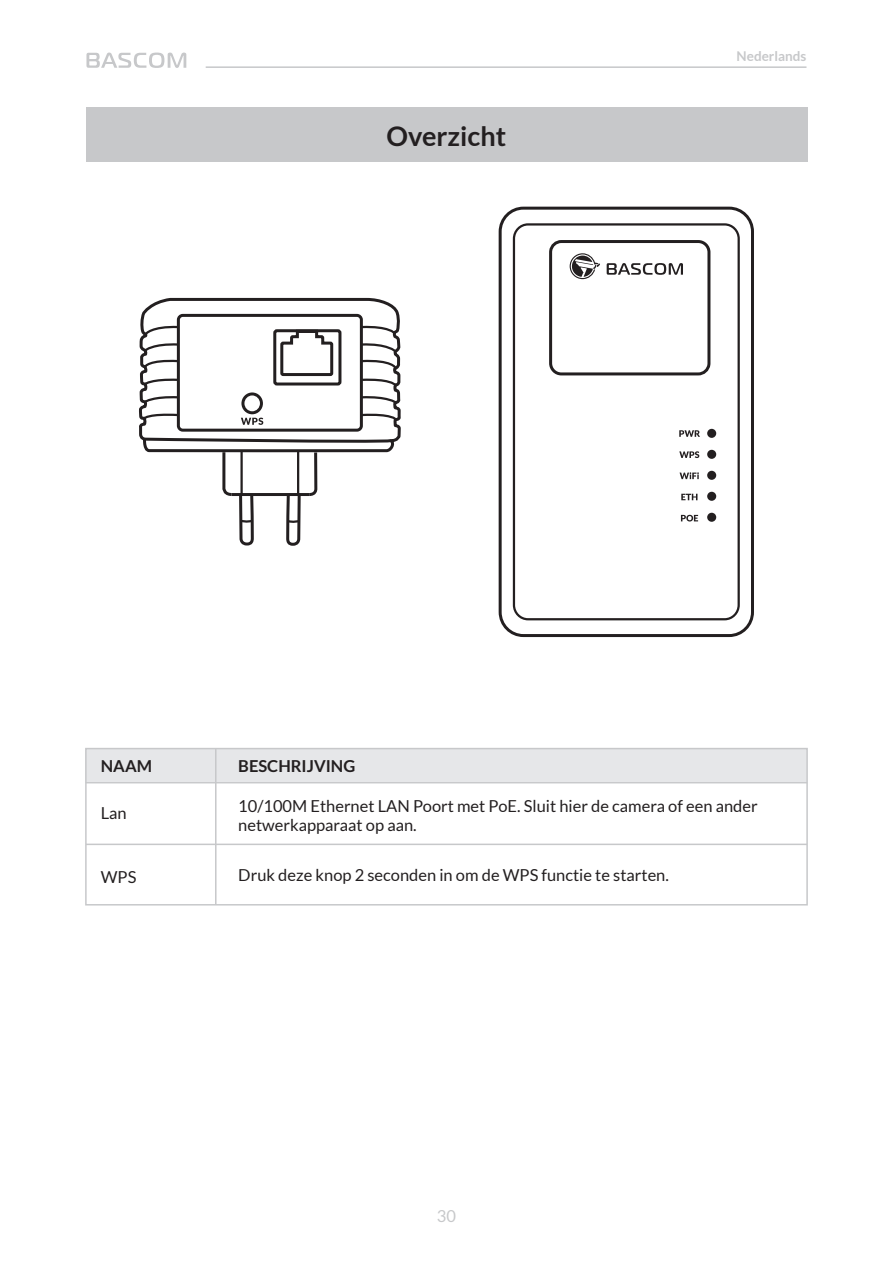
<style>
.page{position:relative;width:893px;height:1263px;background:#fff}
.page>*{position:absolute;margin:0;border:0;box-sizing:border-box;transform-origin:0 0}
.t1{font:700 27px "Lato";color:#231f20}
.t2{font:16.5px/19.5px "Lato";color:#231f20}
.t3{font:700 16.5px "Lato";color:#231f20}
.t4{font:16.5px "Lato";color:#c7c8ca}
.t5{font:700 13.5px "Lato";color:#c7c8ca}
</style>
<div class="page">
<hr style="left:206px;top:66px;width:600px;height:2px;background:#c7c8ca">
<svg style="left:86px;top:53px;width:100px;height:15px"></svg>
<div style="left:86px;top:108px;width:721px;height:54px;background:#c7c8ca"></div>
<div style="left:86px;top:748px;width:721px;height:34px;background:#e6e7e9"></div>
<div style="left:85px;top:748px;width:723px;height:157px;border:2px solid #c7c8ca"></div>
<hr style="left:86px;top:782px;width:721px;height:1px;background:#c7c8ca">
<hr style="left:86px;top:844px;width:721px;height:1px;background:#c7c8ca">
<svg style="left:137px;top:297px;width:265px;height:609px"></svg>
<hr style="left:231px;top:493px;width:78px;height:3px;background:#231f20">
<svg style="left:499px;top:207px;width:255px;height:430px"></svg>
<svg style="left:513px;top:223px;width:227px;height:397px"></svg>
<div style="left:707px;top:429px;width:9px;height:9px;background:#231f20;border-radius:50%"></div>
<div style="left:707px;top:450px;width:9px;height:9px;background:#231f20;border-radius:50%"></div>
<div style="left:707px;top:471px;width:9px;height:9px;background:#231f20;border-radius:50%"></div>
<div style="left:707px;top:492px;width:9px;height:9px;background:#231f20;border-radius:50%"></div>
<div style="left:707px;top:513px;width:9px;height:9px;background:#231f20;border-radius:50%"></div>
<svg style="left:548px;top:239px;width:164px;height:138px"></svg>
<svg style="left:679px;top:430px;width:21px;height:7px"></svg>
<svg style="left:679px;top:451px;width:20px;height:7px"></svg>
<svg style="left:680px;top:472px;width:19px;height:7px"></svg>
<svg style="left:681px;top:494px;width:16px;height:6px"></svg>
<svg style="left:681px;top:515px;width:17px;height:6px"></svg>
<h1 class="t1" style="left:387px;top:121px;width:121px">Overzicht</h1>
<p class="t5" style="left:737px;top:49px;width:71px">Nederlands</p>
<p class="t3" style="left:101px;top:757px;width:53px">NAAM</p>
<p class="t3" style="left:238px;top:757px;width:119px">BESCHRIJVING</p>
<p class="t2" style="left:101px;top:803px;width:27px">Lan</p>
<p class="t2" style="left:238px;top:796px;width:521px">10/100M Ethernet LAN Poort met PoE. Sluit hier de camera of een ander netwerkapparaat op aan.</p>
<p class="t2" style="left:238px;top:865px;width:432px">Druk deze knop 2 seconden in om de WPS functie te starten.</p>
<p class="t2" style="left:101px;top:867px;width:37px">WPS</p>
<p class="t4" style="left:437px;top:1207px;width:21px">30</p>
</div>
